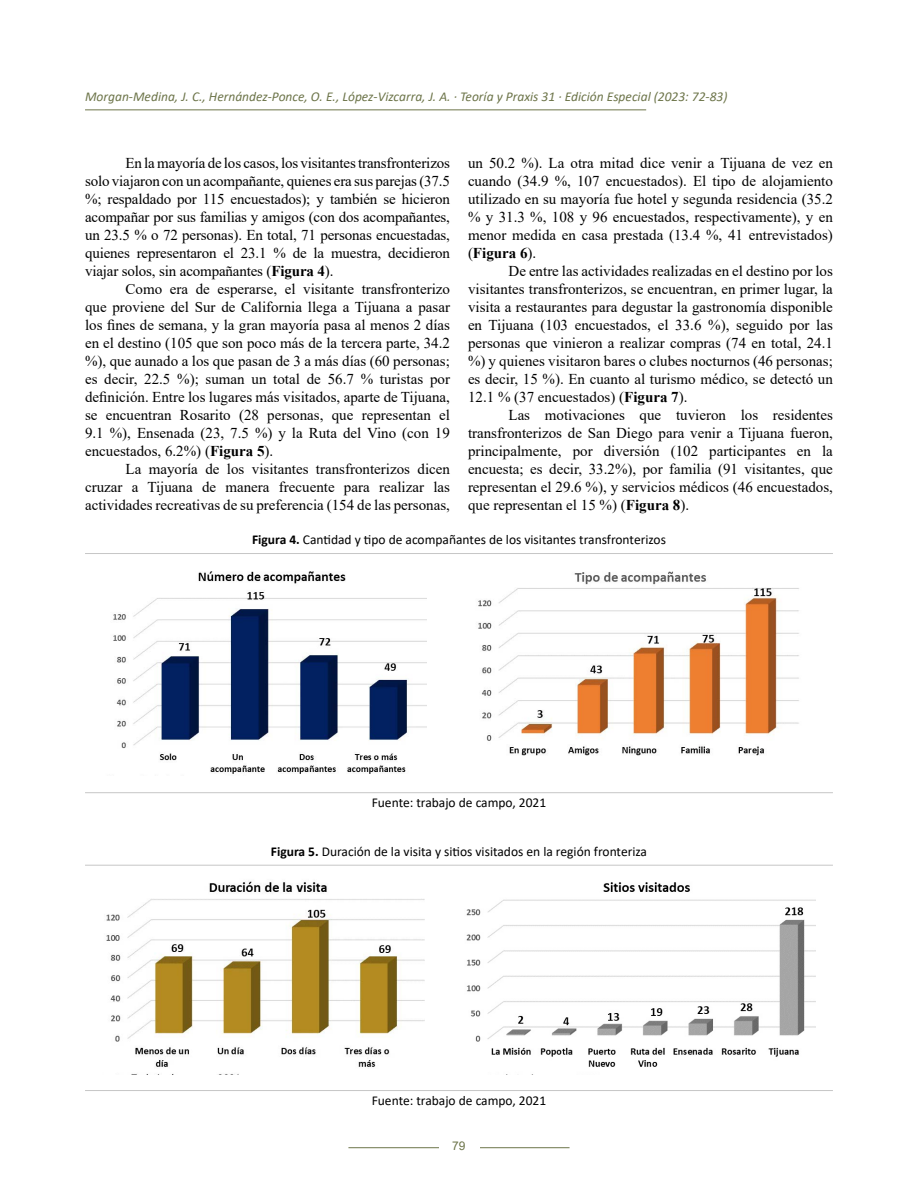
<style>
.page{position:relative;width:918px;height:1188px;background:#fff}
.page>*{position:absolute;margin:0;border:0;box-sizing:border-box;transform-origin:0 0}
.t1{font:15px/18px "Times New Roman";color:#000;text-align:justify}
.t2{font:13.5px "Calibri";color:#000}
.t3{font:italic 13.5px "Calibri";color:#6d754a}
.t4{font:12px "Arial";color:#6d754a}
.s1{font-weight:700}
</style>
<div class="page">
<hr style="left:85px;top:109px;width:561px;height:1px;background:#6d754a">
<hr style="left:348px;top:1147px;width:222px;height:1px;background:#6d754a">
<div style="left:440px;top:1135px;width:40px;height:31px;background:#fff"></div>
<hr style="left:85px;top:553px;width:748px;height:1px;background:#c6c6c6">
<hr style="left:85px;top:792px;width:748px;height:1px;background:#c6c6c6">
<hr style="left:85px;top:865px;width:748px;height:1px;background:#c6c6c6">
<hr style="left:85px;top:1090px;width:748px;height:1px;background:#c6c6c6">
<img style="left:113px;top:571px;width:314px;height:203px">
<img style="left:478px;top:571px;width:321px;height:185px">
<img style="left:106px;top:881px;width:318px;height:186px">
<img style="left:466px;top:882px;width:349px;height:185px">
<p class="t3" style="left:85px;top:87px;width:644px">Morgan-Medina, J. C., Hernández-Ponce, O. E., López-Vizcarra, J. A. · Teoría y Praxis 31 · Edición Especial (2023: 72-83)</p>
<p class="t1" style="left:468px;top:153px;width:366px">un 50.2 %). La otra mitad dice venir a Tijuana de vez en cuando (34.9 %, 107 encuestados). El tipo de alojamiento utilizado en su mayoría fue hotel y segunda residencia (35.2 % y 31.3 %, 108 y 96 encuestados, respectivamente), y en menor medida en casa prestada (13.4 %, 41 entrevistados) (<span class="s1">Figura 6</span>).</p>
<p class="t1" style="left:468px;top:261px;width:366px;text-indent:40px">De entre las actividades realizadas en el destino por los visitantes transfronterizos, se encuentran, en primer lugar, la visita a restaurantes para degustar la gastronomía disponible en Tijuana (103 encuestados, el 33.6 %), seguido por las personas que vinieron a realizar compras (74 en total, 24.1 %) y quienes visitaron bares o clubes nocturnos (46 personas; es decir, 15 %). En cuanto al turismo médico, se detectó un 12.1 % (37 encuestados) (<span class="s1">Figura 7</span>).</p>
<p class="t1" style="left:468px;top:405px;width:366px;text-indent:40px">Las motivaciones que tuvieron los residentes transfronterizos de San Diego para venir a Tijuana fueron, principalmente, por diversión (102 participantes en la encuesta; es decir, 33.2%), por familia (91 visitantes, que representan el 29.6 %), y servicios médicos (46 encuestados, que representan el 15 %) (<span class="s1">Figura 8</span>).</p>
<p class="t2" style="left:252px;top:530px;width:415px"><span class="s1">Figura 4.</span> Cantidad y tipo de acompañantes de los visitantes transfronterizos</p>
<p class="t1" style="left:85px;top:153px;width:367px;text-indent:40px">En la mayoría de los casos, los visitantes transfronterizos solo viajaron con un acompañante, quienes era sus parejas (37.5 %; respaldado por 115 encuestados); y también se hicieron acompañar por sus familias y amigos (con dos acompañantes, un 23.5 % o 72 personas). En total, 71 personas encuestadas, quienes representaron el 23.1 % de la muestra, decidieron viajar solos, sin acompañantes (<span class="s1">Figura 4</span>).</p>
<p class="t1" style="left:85px;top:279px;width:366px;text-indent:40px">Como era de esperarse, el visitante transfronterizo que proviene del Sur de California llega a Tijuana a pasar los fines de semana, y la gran mayoría pasa al menos 2 días en el destino (105 que son poco más de la tercera parte, 34.2 %), que aunado a los que pasan de 3 a más días (60 personas; es decir, 22.5 %); suman un total de 56.7 % turistas por definición. Entre los lugares más visitados, aparte de Tijuana, se encuentran Rosarito (28 personas, que representan el 9.1 %), Ensenada (23, 7.5 %) y la Ruta del Vino (con 19 encuestados, 6.2%) (<span class="s1">Figura 5</span>).</p>
<p class="t1" style="left:85px;top:459px;width:366px;text-indent:40px">La mayoría de los visitantes transfronterizos dicen cruzar a Tijuana de manera frecuente para realizar las actividades recreativas de su preferencia (154 de las personas,</p>
<p class="t2" style="left:372px;top:793px;width:176px">Fuente: trabajo de campo, 2021</p>
<p class="t2" style="left:271px;top:842px;width:378px"><span class="s1">Figura 5.</span> Duración de la visita y sitios visitados en la región fronteriza</p>
<p class="t2" style="left:372px;top:1091px;width:176px">Fuente: trabajo de campo, 2021</p>
<p class="t4" style="left:452px;top:1138px;width:15px">79</p>
</div>
